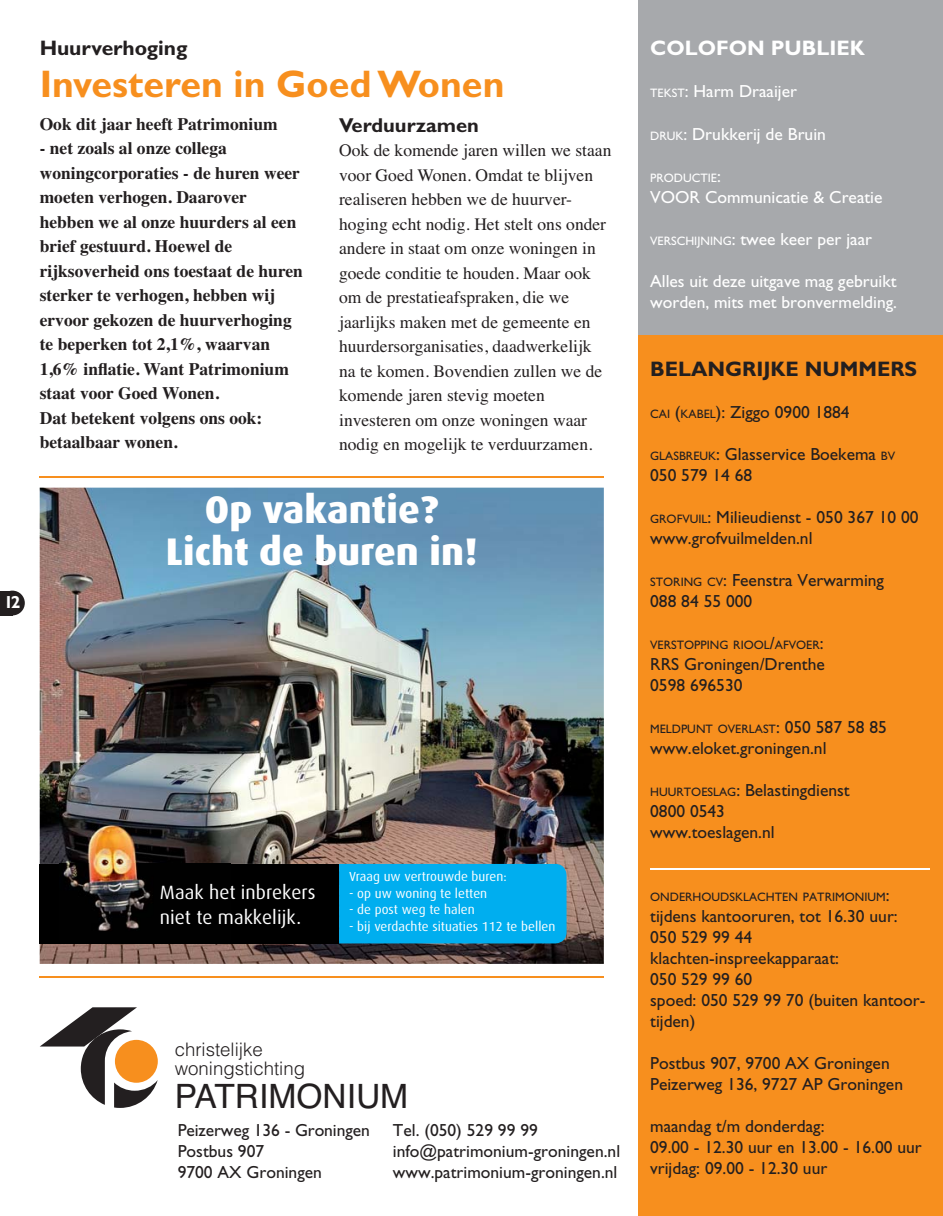
<style>
.page{position:relative;width:943px;height:1216px;background:#fff}
.page>*{position:absolute;margin:0;border:0;box-sizing:border-box;transform-origin:0 0}
.t1{font:800 38.5px/42px "Dax";letter-spacing:.005em;color:#fff;text-align:center}
.t2{font:700 38.5px "Gill Sans";letter-spacing:.005em;color:#f78f1e}
.t3{font:33.6px "Helvetica";color:#231f20}
.t4{font:700 21px "Gill Sans";color:#231f20}
.t5{font:700 21px "Gill Sans";color:#fff}
.t6{font:700 20.12px "Gill Sans";color:#231f20}
.t7{font:19.25px/24.5px "Dax";letter-spacing:.005em;color:#fff}
.t8{font:300 18.55px "Helvetica";color:#231f20}
.t9{font:17.5px/21px "Gill Sans";color:#231f20}
.t10{font:17.5px/24.5px "Times";color:#231f20}
.t11{font:700 17.5px/24.5px "Times";color:#231f20}
.t12{font:17.5px/21px "Gill Sans";color:#fff}
.t13{font:700 17.5px "Gill Sans";color:#fff}
.t14{font:13.12px "Dax";letter-spacing:.005em;color:#fff}
.t15{font:12.25px "Gill Sans";color:#231f20}
.t16{font:12.25px "Gill Sans";color:#fff}
.s1{font-size:12.25px}
.s2{font-size:17.5px}
</style>
<div class="page">
<div style="left:0;top:590px;width:12px;height:25px;background:#231f20"></div>
<div style="left:0;top:590px;width:25px;height:25px;background:#231f20;border-radius:50%"></div>
<div style="left:638px;top:0;width:304px;height:345px;background:#a7a9ac"></div>
<svg style="left:40px;top:1007px;width:118px;height:100px"></svg>
<div style="left:638px;top:335px;width:304px;height:880px;background:#f78f1e"></div>
<hr style="left:650px;top:868px;width:279px;height:2px;background:#fff">
<hr style="left:40px;top:976px;width:564px;height:2px;background:#f78f1e">
<hr style="left:40px;top:476px;width:564px;height:2px;background:#f78f1e">
<img style="left:40px;top:487px;width:564px;height:476px">
<div style="left:339px;top:863px;width:227px;height:80px;background:#00aeef"></div>
<div style="left:40px;top:863px;width:299px;height:80px;background:#000"></div>
<img style="left:59px;top:765px;width:171px;height:166px">
<p class="t13" style="left:4px;top:596px;width:18px">12</p>
<p class="t4" style="left:40px;top:41px;width:149px">Huurverhoging</p>
<h1 class="t2" style="left:40px;top:71px;width:466px">Investeren in Goed Wonen</h1>
<p class="t11" style="left:40px;top:113px;width:239px">Ook dit jaar heeft Patrimonium</p>
<p class="t11" style="left:40px;top:138px;width:265px">- net zoals al onze collega woningcorporaties - de huren weer moeten verhogen. Daarover hebben we al onze huurders al een brief gestuurd. Hoewel de rijksoverheid ons toestaat de huren sterker te verhogen, hebben wij ervoor gekozen de huurverhoging te beperken tot 2,1%, waarvan<br>1,6% inflatie. Want Patrimonium staat voor Goed Wonen.<br>Dat betekent volgens ons ook: betaalbaar wonen.</p>
<p class="t6" style="left:339px;top:118px;width:141px">Verduurzamen</p>
<p class="t10" style="left:339px;top:140px;width:274px">Ook de komende jaren willen we staan voor Goed Wonen. Omdat te blijven realiseren hebben we de huurver&shy;hoging echt nodig. Het stelt ons onder andere in staat om onze woningen in goede conditie te houden. Maar ook om de prestatieafspraken, die we jaarlijks maken met de gemeente en huurdersorganisaties, daadwerkelijk na te komen. Bovendien zullen we de komende jaren stevig moeten investeren om onze woningen waar nodig en mogelijk te verduurzamen.</p>
<h1 class="t1" style="left:166px;top:488px;width:313px">Op vakantie?<br>Licht de buren in!</h1>
<p class="t7" style="left:160px;top:881px;width:157px">Maak het inbrekers niet te makkelijk.</p>
<p class="t14" style="left:349px;top:870px;width:159px">Vraag uw vertrouwde buren:</p>
<p class="t14" style="left:349px;top:886px;width:140px">- op uw woning te letten</p>
<p class="t14" style="left:349px;top:903px;width:127px">- de post weg te halen</p>
<p class="t14" style="left:349px;top:920px;width:208px">- bij verdachte situaties 112 te bellen</p>
<p class="t8" style="left:175px;top:1042px;width:90px">christelijke</p>
<h2 class="t3" style="left:175px;top:1083px;width:235px">PATRIMONIUM</h2>
<p class="t9" style="left:178px;top:1121px;width:194px">Peizerweg 136 - Groningen<br>Postbus 907<br>9700 AX Groningen</p>
<p class="t8" style="left:175px;top:1061px;width:132px">woningstichting</p>
<p class="t9" style="left:393px;top:1121px;width:229px">Tel. (050) 529 99 99 info@patrimonium-groningen.nl www.patrimonium-groningen.nl</p>
<p class="t5" style="left:650px;top:41px;width:216px">COLOFON PUBLIEK</p>
<p class="t12" style="left:650px;top:83px;width:148px"><span class="s1">TEKST</span>: Harm Draaijer</p>
<p class="t12" style="left:650px;top:125px;width:177px"><span class="s1">DRUK</span>: Drukkerij de Bruin</p>
<p class="t16" style="left:650px;top:173px;width:72px">PRODUCTIE<span class="s2">:</span></p>
<p class="t12" style="left:650px;top:188px;width:234px">VOOR Communicatie &amp; Creatie</p>
<p class="t12" style="left:650px;top:230px;width:223px"><span class="s1">VERSCHIJNING</span>: twee keer per jaar</p>
<p class="t12" style="left:650px;top:272px;width:248px">Alles uit deze uitgave mag gebruikt worden, mits met bronvermelding.</p>
<p class="t4" style="left:650px;top:361px;width:268px">BELANGRIJKE NUMMERS</p>
<p class="t9" style="left:650px;top:403px;width:201px"><span class="s1">CAI</span> (<span class="s1">KABEL</span>): Ziggo 0900 1884</p>
<p class="t9" style="left:650px;top:445px;width:246px"><span class="s1">GLASBREUK</span>: Glasservice Boekema <span class="s1">BV<br></span>050 579 14 68</p>
<p class="t9" style="left:650px;top:508px;width:270px"><span class="s1">GROFVUIL</span>: Milieudienst - 050 367 10 00 www.grofvuilmelden.nl</p>
<p class="t9" style="left:650px;top:571px;width:235px"><span class="s1">STORING CV</span>: Feenstra Verwarming<br>088 84 55 000</p>
<p class="t15" style="left:650px;top:640px;width:175px">VERSTOPPING RIOOL<span class="s2">/</span>AFVOER<span class="s2">:</span></p>
<p class="t9" style="left:650px;top:655px;width:176px">RRS Groningen/Drenthe<br>0598 696530</p>
<p class="t15" style="left:650px;top:724px;width:238px">MELDPUNT OVERLAST<span class="s2">: 050 587 58 85</span></p>
<p class="t9" style="left:650px;top:739px;width:178px">www.eloket.groningen.nl</p>
<p class="t9" style="left:650px;top:781px;width:201px"><span class="s1">HUURTOESLAG</span>: Belastingdienst<br>0800 0543 www.toeslagen.nl</p>
<p class="t15" style="left:650px;top:892px;width:241px">ONDERHOUDSKLACHTEN PATRIMONIUM<span class="s2">:</span></p>
<p class="t9" style="left:650px;top:907px;width:277px">tijdens kantooruren, tot 16.30 uur:<br>050 529 99 44 klachten-inspreekapparaat:<br>050 529 99 60<br>spoed: 050 529 99 70 (buiten kantoor&shy;tijden)</p>
<p class="t9" style="left:650px;top:1054px;width:254px">Postbus 907, 9700 AX Groningen<br>Peizerweg 136, 9727 AP Groningen</p>
<p class="t9" style="left:650px;top:1117px;width:273px">maandag t/m donderdag:<br>09.00 - 12.30 uur en 13.00 - 16.00 uur vrijdag: 09.00 - 12.30 uur</p>
</div>
